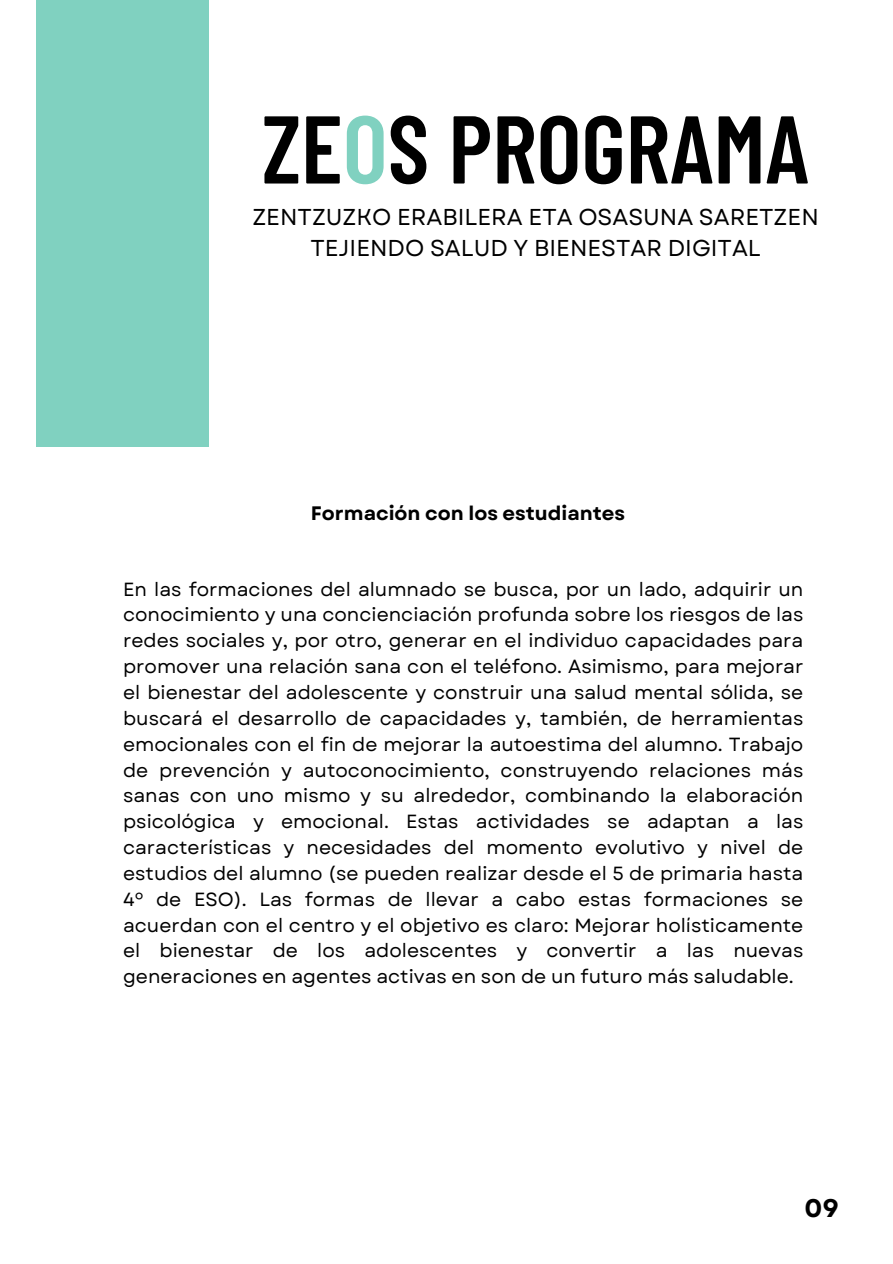
<style>
.page{position:relative;width:893px;height:1264px;background:#fff}
.page>*{position:absolute;margin:0;border:0;box-sizing:border-box;transform-origin:0 0}
.t1{font:600 95.85px "Barlow Condensed";color:#000}
.t2{font:700 25.5px "Garet";color:#000}
.t3{font:22.95px "Garet";color:#000}
.t4{font:700 19.5px "Garet";color:#000}
.t5{font:19.05px/25.8px "Garet";color:#000;text-align:justify}
.s1{color:#80d1c0}
</style>
<div class="page">
<div style="left:36px;top:0;width:173px;height:446px;background:#80d1c0"></div>
<p class="t1" style="left:262px;top:88px;width:548px">ZE<span class="s1">O</span>S PROGRAMA</p>
<p class="t3" style="left:252px;top:200px;width:568px">ZENTZUZKO ERABILERA ETA OSASUNA SARETZEN</p>
<p class="t3" style="left:310px;top:232px;width:452px">TEJIENDO SALUD Y BIENESTAR DIGITAL</p>
<p class="t4" style="left:311px;top:499px;width:316px">Formación con los estudiantes</p>
<p class="t5" style="left:123px;top:576px;width:681px">En las formaciones del alumnado se busca, por un lado, adquirir un conocimiento y una concienciación profunda sobre los riesgos de las redes sociales y, por otro, generar en el individuo capacidades para promover una relación sana con el teléfono. Asimismo, para mejorar el bienestar del adolescente y construir una salud mental sólida, se buscará el desarrollo de capacidades y, también, de herramientas emocionales con el fin de mejorar la autoestima del alumno. Trabajo de prevención y autoconocimiento, construyendo relaciones más sanas con uno mismo y su alrededor, combinando la elaboración psicológica y emocional. Estas actividades se adaptan a las características y necesidades del momento evolutivo y nivel de estudios del alumno (se pueden realizar desde el 5 de primaria hasta 4º de ESO). Las formas de llevar a cabo estas formaciones se acuerdan con el centro y el objetivo es claro: Mejorar holísticamente el bienestar de los adolescentes y convertir a las nuevas generaciones en agentes activas en son de un futuro más saludable.</p>
<p class="t2" style="left:804px;top:1189px;width:36px">09</p>
</div>
